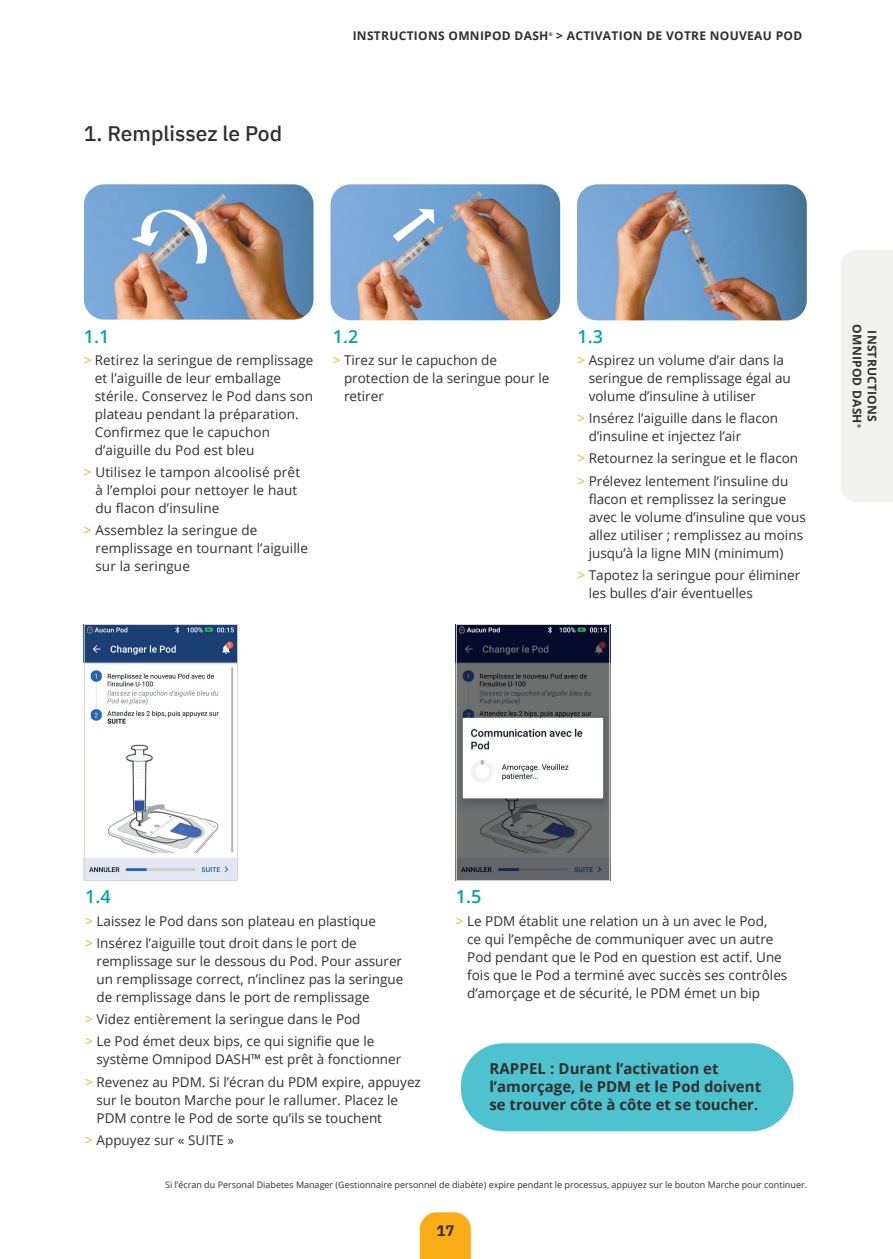
<style>
.page{position:relative;width:893px;height:1259px;background:#fff}
.page>*{position:absolute;margin:0;border:0;box-sizing:border-box;transform-origin:0 0}
.t1{font:500 21px "IBM Plex Sans";color:#312f30}
.t2{font:600 18px "Open Sans";color:#00a3ae}
.t3{font:700 15px/18px "Open Sans";color:#312f30}
.t4{font:700 15px "IBM Plex Sans";color:#312f30}
.t5{font:13.5px/18px "Open Sans";color:#312f30}
.Tab_Text_10pt{font:700 12px/15px "Open Sans";letter-spacing:.025em;color:#312f30;text-align:center}
.Text_7_8{font:9px "Open Sans";color:#312f30}
.Tab_Text_10pt-2{font:700 4.8px "Open Sans";color:#312f30}
.s1{color:#faad19}
</style>
<div class="page">
<svg style="left:420px;top:1212px;width:51px;height:47px"></svg>
<img style="left:84px;top:184px;width:229px;height:136px">
<svg style="left:132px;top:210px;width:75px;height:53px"></svg>
<img style="left:330px;top:184px;width:230px;height:136px">
<svg style="left:393px;top:209px;width:41px;height:33px"></svg>
<img style="left:577px;top:184px;width:230px;height:136px">
<img style="left:86px;top:626px;width:150px;height:253px">
<div style="left:84px;top:624px;width:154px;height:257px;border:1px solid #d7d4ca"></div>
<img style="left:458px;top:626px;width:150px;height:253px">
<div style="left:456px;top:624px;width:154px;height:257px;border:1px solid #d7d4ca"></div>
<div style="left:461px;top:1043px;width:332px;height:88px;background:#4ec3cf;border-radius:43px"></div>
<div style="left:841px;top:250px;width:52px;height:252px;background:#f1f2ed"></div>
<p class="t1" style="left:84px;top:117px;width:200px">1. Remplissez le Pod</p>
<p class="Tab_Text_10pt" style="left:353px;top:28px;width:197px">INSTRUCTIONS OMNIPOD DASH</p>
<p class="Tab_Text_10pt-2" style="left:549px;top:31px;width:5px">®</p>
<p class="Tab_Text_10pt" style="left:556px;top:28px;width:247px">&gt; ACTIVATION DE VOTRE NOUVEAU POD</p>
<p class="t2" style="left:84px;top:324px;width:27px">1.1</p>
<p class="t5" style="left:95px;top:350px;width:220px;text-indent:-11px"><span class="s1">&gt;</span> Retirez la seringue de remplissage et l’aiguille de leur emballage stérile. Conservez le Pod dans son plateau pendant la préparation.<br>Confirmez que le capuchon d’aiguille du Pod est bleu</p>
<p class="t5" style="left:95px;top:463px;width:206px;text-indent:-11px"><span class="s1">&gt;</span> Utilisez le tampon alcoolisé prêt à l’emploi pour nettoyer le haut du flacon d’insuline</p>
<p class="t5" style="left:95px;top:521px;width:214px;text-indent:-11px"><span class="s1">&gt;</span> Assemblez la seringue de remplissage en tournant l’aiguille sur la seringue</p>
<p class="t2" style="left:333px;top:324px;width:27px">1.2</p>
<p class="t5" style="left:344px;top:350px;width:207px;text-indent:-11px"><span class="s1">&gt;</span> Tirez sur le capuchon de protection de la seringue pour le retirer</p>
<p class="t2" style="left:577px;top:324px;width:27px">1.3</p>
<p class="t5" style="left:589px;top:350px;width:204px;text-indent:-11px"><span class="s1">&gt;</span> Aspirez un volume d’air dans la seringue de remplissage égal au volume d’insuline à utiliser</p>
<p class="t5" style="left:589px;top:409px;width:191px;text-indent:-11px"><span class="s1">&gt;</span> Insérez l’aiguille dans le flacon d’insuline et injectez l’air</p>
<p class="t5" style="left:577px;top:449px;width:222px"><span class="s1">&gt;</span> Retournez la seringue et le flacon</p>
<p class="t5" style="left:589px;top:471px;width:219px;text-indent:-11px"><span class="s1">&gt;</span> Prélevez lentement l’insuline du flacon et remplissez la seringue avec le volume d’insuline que vous allez utiliser ; remplissez au moins jusqu’à la ligne MIN (minimum)</p>
<p class="t5" style="left:589px;top:566px;width:213px;text-indent:-11px"><span class="s1">&gt;</span> Tapotez la seringue pour éliminer les bulles d’air éventuelles</p>
<p class="Tab_Text_10pt" style="left:880px;top:324px;width:101px;rotate:90deg">INSTRUCTIONS<br>OMNIPOD DASH</p>
<p class="Tab_Text_10pt-2" style="left:863px;top:424px;width:5px;rotate:90deg">®</p>
<p class="t2" style="left:85px;top:885px;width:27px">1.4</p>
<p class="t5" style="left:85px;top:911px;width:292px"><span class="s1">&gt;</span> Laissez le Pod dans son plateau en plastique</p>
<p class="t5" style="left:97px;top:934px;width:308px;text-indent:-11px"><span class="s1">&gt;</span> Insérez l’aiguille tout droit dans le port de remplissage sur le dessous du Pod. Pour assurer un remplissage correct, n’inclinez pas la seringue de remplissage dans le port de remplissage</p>
<p class="t5" style="left:85px;top:1010px;width:277px"><span class="s1">&gt;</span> Videz entièrement la seringue dans le Pod</p>
<p class="t5" style="left:97px;top:1032px;width:306px;text-indent:-11px"><span class="s1">&gt;</span> Le Pod émet deux bips, ce qui signifie que le système Omnipod DASH™ est prêt à fonctionner</p>
<p class="t5" style="left:97px;top:1072px;width:326px;text-indent:-11px"><span class="s1">&gt;</span> Revenez au PDM. Si l’écran du PDM expire, appuyez sur le bouton Marche pour le rallumer. Placez le<br>PDM contre le Pod de sorte qu’ils se touchent</p>
<p class="t5" style="left:85px;top:1131px;width:150px"><span class="s1">&gt;</span> Appuyez sur « SUITE »</p>
<p class="t2" style="left:456px;top:885px;width:27px">1.5</p>
<p class="t5" style="left:467px;top:911px;width:322px;text-indent:-11px"><span class="s1">&gt;</span> Le PDM établit une relation un à un avec le Pod,<br>ce qui l’empêche de communiquer avec un autre Pod pendant que le Pod en question est actif. Une fois que le Pod a terminé avec succès ses contrôles d’amorçage et de sécurité, le PDM émet un bip</p>
<p class="t3" style="left:489px;top:1059px;width:273px">RAPPEL : Durant l’activation et l’amorçage, le PDM et le Pod doivent se trouver côte à côte et se toucher.</p>
<p class="Text_7_8" style="left:165px;top:1178px;width:643px">Si l’écran du Personal Diabetes Manager (Gestionnaire personnel de diabète) expire pendant le processus, appuyez sur le bouton Marche pour continuer.</p>
<p class="t4" style="left:436px;top:1219px;width:19px">17</p>
</div>
